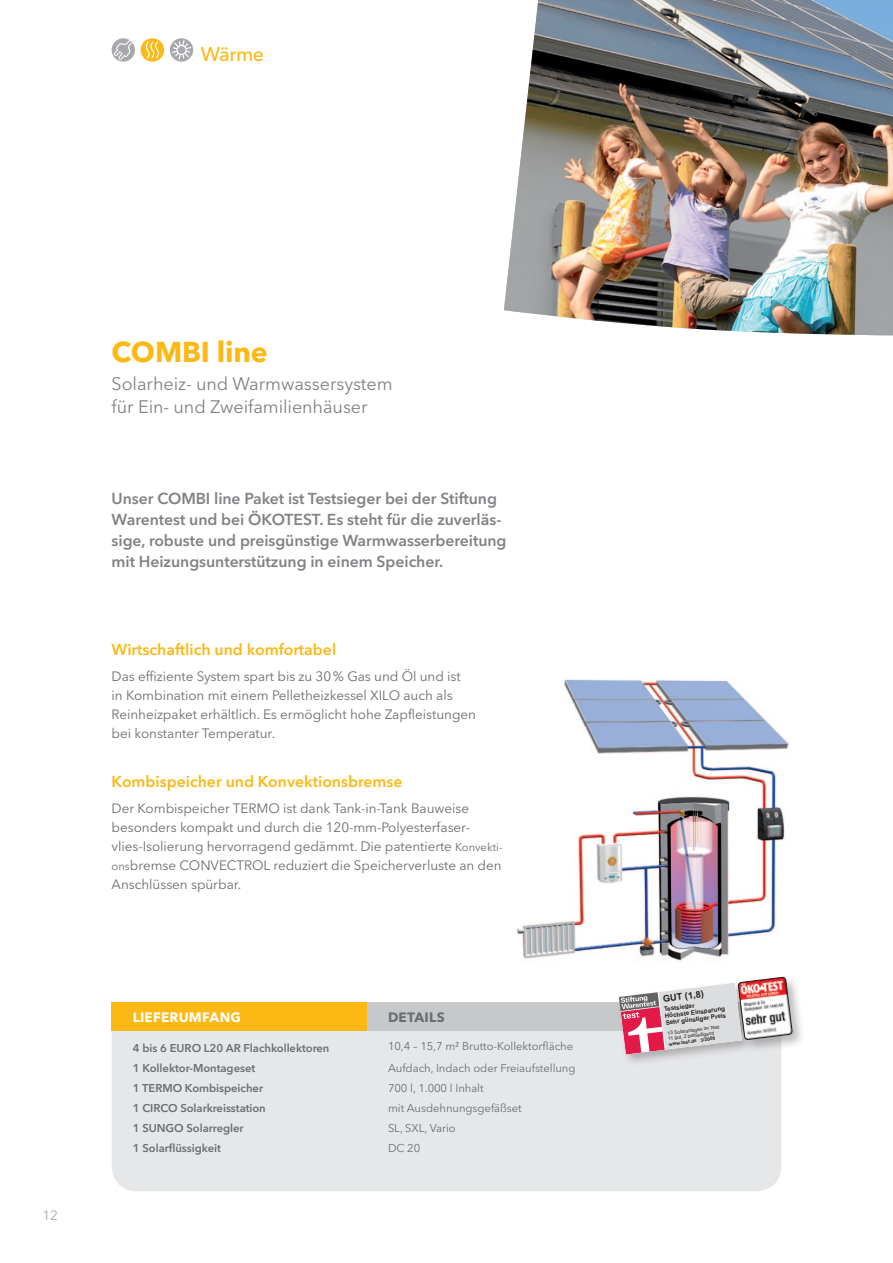
<style>
.page{position:relative;width:893px;height:1263px;background:#fff}
.page>*{position:absolute;margin:0;border:0;box-sizing:border-box;transform-origin:0 0}
.t1{font:700 28.5px "Avenir Next LT Pro";letter-spacing:-.005em;color:#fcb814}
.t2{font:500 19.5px "Avenir Next LT Pro";letter-spacing:-.025em;color:#fcb814}
.t3{font:18px/23.2px "Avenir Next LT Pro";letter-spacing:-.005em;color:#808285}
.t4{font:600 15.75px/21px "Avenir Next LT Pro";letter-spacing:-.005em;color:#808285}
.t5{font:600 15.75px "Avenir Next LT Pro";color:#fcb814}
.t6{font:13.5px/18.9px "Avenir Next LT Pro";letter-spacing:-.005em;color:#6c6d70}
.t7{font:700 13.5px "Avenir Next LT Pro";letter-spacing:.015em;color:#fff}
.t8{font:700 13.5px "Avenir Next LT Pro";letter-spacing:.02em;color:#6c6d70}
.t9{font:13.5px "Avenir Next LT Pro";color:#a8a9ad}
.t10{font:600 11.25px "Avenir Next LT Pro";letter-spacing:-.005em;color:#6c6d70}
.t11{font:11.25px "Avenir Next LT Pro";letter-spacing:-.005em;color:#6c6d70}
.t12{font:700 9.3px "Arial";color:#231f20}
.t13{font:700 6.15px/6.9px "Arial";color:#231f20}
.t14{font:4.8px/5.4px "Arial";color:#231f20}
.t15{font:700 4.8px "Arial";color:#231f20}
.s1{font-size:11.25px}
</style>
<div class="page">
<svg style="left:170px;top:38px;width:23px;height:24px"></svg>
<svg style="left:141px;top:38px;width:23px;height:24px"></svg>
<svg style="left:112px;top:38px;width:23px;height:24px"></svg>
<div style="left:112px;top:1002px;width:669px;height:189px;background:#e6e7e9;border-radius:26px"></div>
<div style="left:112px;top:1002px;width:255px;height:28px;background:#fcb814"></div>
<div style="left:367px;top:1002px;width:414px;height:28px;background:#c7c8ca"></div>
<img style="left:504px;top:0;width:389px;height:335px">
<div style="left:615px;top:979px;width:139px;height:87px;background:#231f20;opacity:.3"></div>
<img style="left:516px;top:679px;width:273px;height:282px">
<div style="left:736px;top:975px;width:69px;height:78px;background:#231f20;opacity:.3"></div>
<svg style="left:619px;top:975px;width:173px;height:79px"></svg>
<h2 class="t2" style="left:201px;top:43px;width:65px">Wärme</h2>
<p class="t9" style="left:43px;top:1208px;width:17px">12</p>
<h1 class="t1" style="left:112px;top:335px;width:158px">COMBI line</h1>
<h3 class="t3" style="left:112px;top:372px;width:283px">Solarheiz- und Warmwassersystem für Ein- und Zweifamilienhäuser</h3>
<p class="t4" style="left:112px;top:488px;width:396px">Unser COMBI line Paket ist Testsieger bei der Stiftung Warentest und bei ÖKOTEST. Es steht für die zuverläs&shy;sige, robuste und preisgünstige Warmwasserbereitung mit Heizungsunterstützung in einem Speicher.</p>
<p class="t5" style="left:112px;top:639px;width:226px">Wirtschaftlich und komfortabel</p>
<p class="t6" style="left:112px;top:667px;width:366px">Das effiziente System spart bis zu 30% Gas und Öl und ist<br>in Kombination mit einem Pelletheizkessel XILO auch als Reinheizpaket erhältlich. Es ermöglicht hohe Zapfleistungen bei konstanter Temperatur.</p>
<p class="t5" style="left:112px;top:772px;width:293px">Kombispeicher und Konvektionsbremse</p>
<p class="t6" style="left:112px;top:799px;width:392px">Der Kombispeicher TERMO ist dank Tank-in-Tank Bauweise besonders kompakt und durch die 120-mm-Polyesterfaser&shy;vlies-Isolierung hervorragend gedämmt. Die patentierte <span class="s1">Konvekti&shy;ons</span>bremse CONVECTROL reduziert die Speicherverluste an den Anschlüssen spürbar.</p>
<p class="t7" style="left:133px;top:1009px;width:110px">LIEFERUMFANG</p>
<p class="t8" style="left:388px;top:1009px;width:58px">DETAILS</p>
<p class="t10" style="left:133px;top:1041px;width:198px">4 bis 6 EURO L20 AR Flachkollektoren</p>
<p class="t11" style="left:388px;top:1040px;width:187px">10,4 – 15,7 m² Brutto-Kollektorfläche</p>
<p class="t10" style="left:133px;top:1061px;width:124px">1 Kollektor-Montageset</p>
<p class="t11" style="left:388px;top:1061px;width:189px">Aufdach, Indach oder Freiaufstellung</p>
<p class="t10" style="left:133px;top:1081px;width:132px">1 TERMO Kombispeicher</p>
<p class="t11" style="left:388px;top:1081px;width:97px">700 l, 1.000 l Inhalt</p>
<p class="t10" style="left:133px;top:1101px;width:134px">1 CIRCO Solarkreisstation</p>
<p class="t11" style="left:388px;top:1101px;width:135px">mit Ausdehnungsgefäßset</p>
<p class="t10" style="left:133px;top:1121px;width:112px">1 SUNGO Solarregler</p>
<p class="t11" style="left:388px;top:1121px;width:69px">SL, SXL, Vario</p>
<p class="t10" style="left:133px;top:1141px;width:90px">1 Solarflüssigkeit</p>
<p class="t11" style="left:388px;top:1141px;width:34px">DC 20</p>
<p class="t12" style="left:662px;top:995px;width:43px;rotate:-7deg">GUT (1,8)</p>
<p class="t14" style="left:667px;top:1031px;width:55px;rotate:-7deg">13 Solaranlagen im Test:<br>11 gut, 2 befriedigend</p>
<p class="t15" style="left:669px;top:1042px;width:48px;rotate:-7deg">www.test.de 3/2009</p>
<p class="t13" style="left:664px;top:1006px;width:62px;rotate:-7deg">Testsieger<br>Höchste Einsparung<br>S ehr günstiger P reis</p>
</div>
